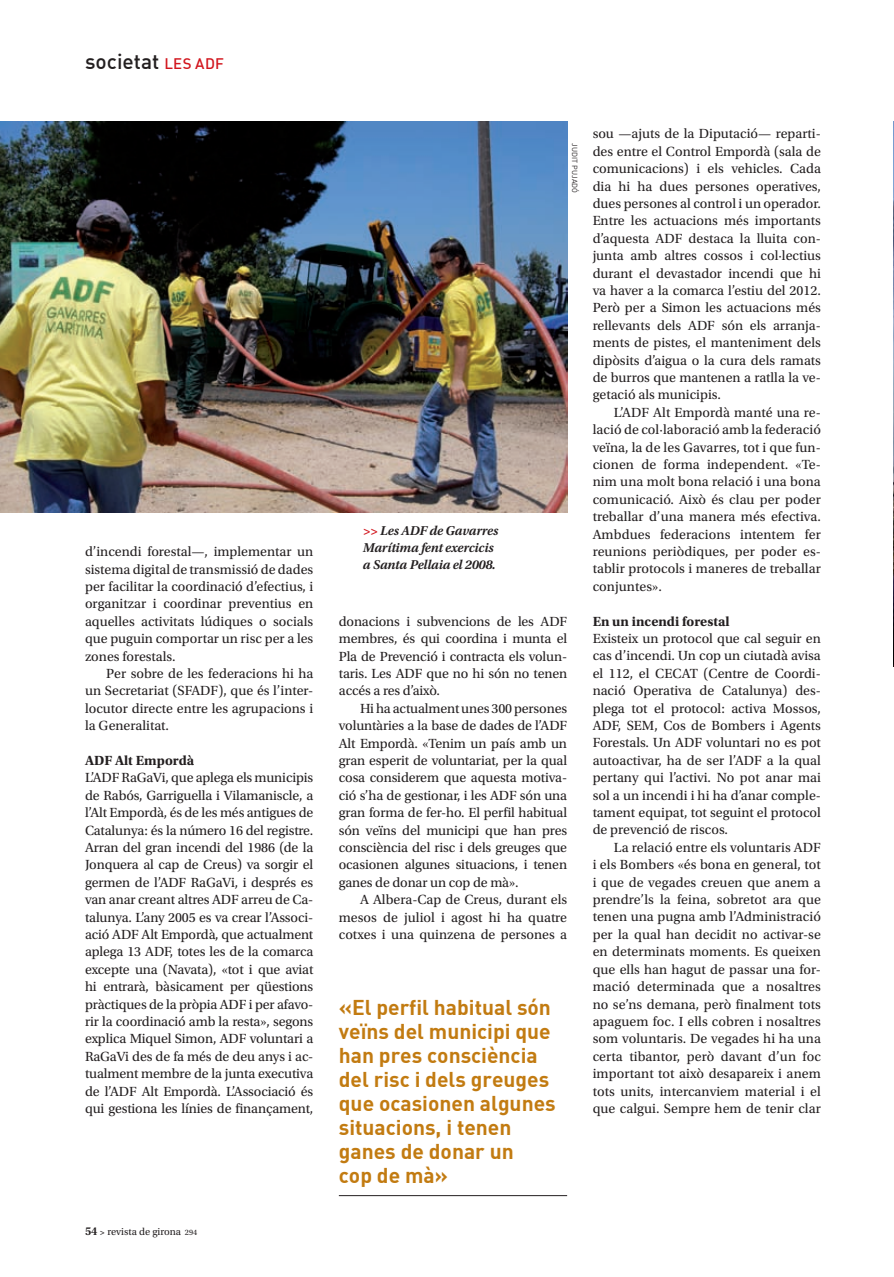
<style>
.page{position:relative;width:894px;height:1277px;background:#fff}
.page>*{position:absolute;margin:0;border:0;box-sizing:border-box;transform-origin:0 0}
.Secccions_Frases_des{font:21px/24px "DIN Bold";color:#c27b11}
.t1{font:21px "DIN Medium Alternate";color:#231f20}
.t2{font:13.95px/17.4px "Utopia Std";color:#231f20;text-align:justify}
.t3{font:700 13.95px "Utopia Std";color:#231f20}
.Secccions_Peus{font:italic 600 13.5px "Utopia Std";letter-spacing:-.015em;color:#231f20}
.t4{font:10.5px "Utopia Std";color:#231f20}
.Siganatura_fotògraf{font:7.35px "DIN";color:#231f20}
.s1{font-size:15px;color:#d2161e}
.s2{font-weight:600;font-size:12px}
.s3{font-weight:600;font-size:9px}
.s4{font-size:8.25px}
.s5{color:#d2161e}
</style>
<div class="page">
<hr style="left:339px;top:1195px;width:228px;height:1px;background:#231f20">
<img style="left:893px;top:121px;width:1px;height:546px">
<img style="left:0;top:121px;width:567px;height:391px">
<p class="t1" style="left:85px;top:48px;width:140px">societat <span class="s1">LES ADF</span></p>
<p class="t2" style="left:85px;top:543px;width:230px">d’incendi forestal—, implementar un sistema digital de transmissió de dades per facilitar la coordinació d’efectius, i organitzar i coordinar preventius en aquelles activitats lúdiques o socials que puguin comportar un risc per a les zones forestals.</p>
<p class="t2" style="left:85px;top:665px;width:230px;text-indent:21px">Per sobre de les federacions hi ha un Secretariat (SFADF), que és l’inter&shy;locutor directe entre les agrupacions i la Generalitat.</p>
<p class="t3" style="left:85px;top:752px;width:111px">ADF Alt Empordà</p>
<p class="t2" style="left:85px;top:769px;width:230px">L’ADF RaGaVi, que aplega els municipis de Rabós, Garriguella i Vilamaniscle, a l’Alt Empordà, és de les més antigues de Catalunya: és la número 16 del registre.<br>Arran del gran incendi del 1986 (de la Jonquera al cap de Creus) va sorgir el germen de l’ADF RaGaVi, i després es van anar creant altres ADF arreu de Ca&shy;talunya. L’any 2005 es va crear l’Associ&shy;ació ADF Alt Empordà, que actualment aplega 13 ADF, totes les de la comarca excepte una (Navata), «tot i que aviat hi entrarà, bàsicament per qüestions pràctiques de la pròpia ADF i per afavo&shy;rir la coordinació amb la resta», segons explica Miquel Simon, ADF voluntari a RaGaVi des de fa més de deu anys i ac&shy;tualment membre de la junta executiva de l’ADF Alt Empordà. L’Associació és qui gestiona les línies de finançament,</p>
<p class="t4" style="left:85px;top:1225px;width:114px"><span class="s2">54</span> <span class="s3">&gt;</span> revista de girona <span class="s4">294</span></p>
<p class="Siganatura_fotògraf" style="left:579px;top:143px;width:51px;rotate:90deg">judit pujadó</p>
<p class="Secccions_Peus" style="left:363px;top:522px;width:137px"><span class="s5">&gt;&gt;</span> Les ADF de Gavarres</p>
<p class="Secccions_Peus" style="left:363px;top:540px;width:132px">Marítima fent exercicis</p>
<p class="Secccions_Peus" style="left:363px;top:557px;width:134px">a Santa Pellaia el 2008.</p>
<p class="t2" style="left:339px;top:613px;width:230px">donacions i subvencions de les ADF membres, és qui coordina i munta el Pla de Prevenció i contracta els volun&shy;taris. Les ADF que no hi són no tenen accés a res d’això.</p>
<p class="t2" style="left:339px;top:700px;width:230px;text-indent:21px">Hi ha actualment unes 300 persones voluntàries a la base de dades de l’ADF Alt Empordà. «Tenim un país amb un gran esperit de voluntariat, per la qual cosa considerem que aquesta motiva&shy;ció s’ha de gestionar, i les ADF són una gran forma de fer-ho. El perfil habitual són veïns del municipi que han pres consciència del risc i dels greuges que ocasionen algunes situacions, i tenen ganes de donar un cop de mà».</p>
<p class="t2" style="left:339px;top:891px;width:230px;text-indent:21px">A Albera-Cap de Creus, durant els mesos de juliol i agost hi ha quatre cotxes i una quinzena de persones a</p>
<p class="Secccions_Frases_des" style="left:339px;top:994px;width:218px">«El perfil habitual són veïns del municipi que han pres consciència del risc i dels greuges que ocasionen algunes situacions, i tenen ganes de donar un<br>cop de mà»</p>
<p class="t2" style="left:592px;top:125px;width:230px">sou —ajuts de la Diputació— reparti&shy;des entre el Control Empordà (sala de comunicacions) i els vehicles. Cada dia hi ha dues persones operatives, dues persones al control i un operador.<br>Entre les actuacions més importants d’aquesta ADF destaca la lluita con&shy;junta amb altres cossos i col·lectius durant el devastador incendi que hi va haver a la comarca l’estiu del 2012.<br>Però per a Simon les actuacions més rellevants dels ADF són els arranja&shy;ments de pistes, el manteniment dels dipòsits d’aigua o la cura dels ramats de burros que mantenen a ratlla la ve&shy;getació als municipis.</p>
<p class="t2" style="left:592px;top:404px;width:230px;text-indent:21px">L’ADF Alt Empordà manté una re&shy;lació de col·laboració amb la federació veïna, la de les Gavarres, tot i que fun&shy;cionen de forma independent. «Te&shy;nim una molt bona relació i una bona comunicació. Això és clau per poder treballar d’una manera més efectiva.<br>Ambdues federacions intentem fer reunions periòdiques, per poder es&shy;tablir protocols i maneres de treballar conjuntes».</p>
<p class="t3" style="left:592px;top:613px;width:138px">En un incendi forestal</p>
<p class="t2" style="left:592px;top:630px;width:230px">Existeix un protocol que cal seguir en cas d’incendi. Un cop un ciutadà avisa el 112, el CECAT (Centre de Coordi&shy;nació Operativa de Catalunya) des&shy;plega tot el protocol: activa Mossos, ADF, SEM, Cos de Bombers i Agents Forestals. Un ADF voluntari no es pot autoactivar, ha de ser l’ADF a la qual pertany qui l’activi. No pot anar mai sol a un incendi i hi ha d’anar comple&shy;tament equipat, tot seguint el protocol de prevenció de riscos.</p>
<p class="t2" style="left:592px;top:839px;width:230px;text-indent:21px">La relació entre els voluntaris ADF i els Bombers «és bona en general, tot i que de vegades creuen que anem a prendre’ls la feina, sobretot ara que tenen una pugna amb l’Administració per la qual han decidit no activar-se en determinats moments. Es queixen que ells han hagut de passar una for&shy;mació determinada que a nosaltres no se’ns demana, però finalment tots apaguem foc. I ells cobren i nosaltres som voluntaris. De vegades hi ha una certa tibantor, però davant d’un foc important tot això desapareix i anem tots units, intercanviem material i el que calgui. Sempre hem de tenir clar</p>
</div>
